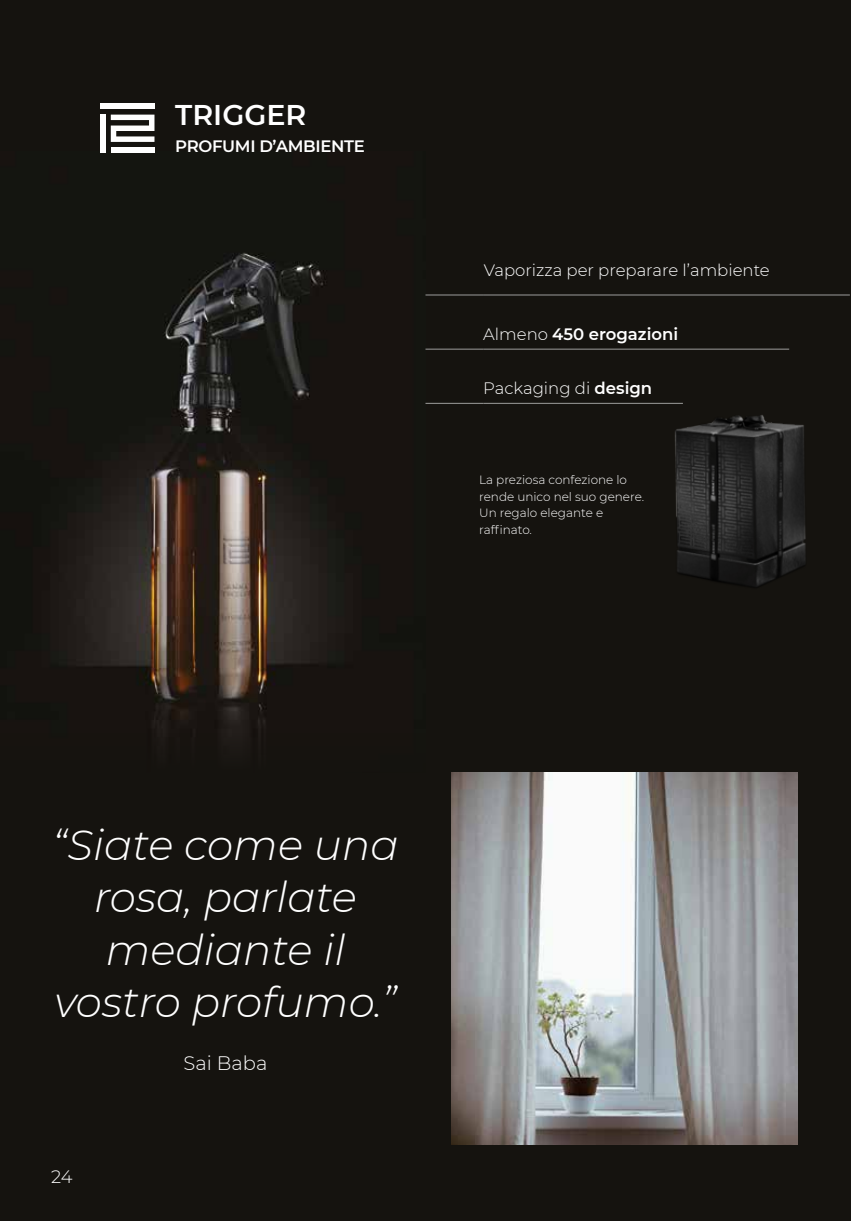
<style>
.page{position:relative;width:851px;height:1221px;background:#fff}
.page>*{position:absolute;margin:0;border:0;box-sizing:border-box;transform-origin:0 0}
.t1{font:italic 300 42px/52.5px "Montserrat";color:#fff;text-align:center}
.t2{font:600 28.5px "Montserrat";color:#fff}
.t3{font:300 19.5px "Montserrat";color:#fff}
.t4{font:300 18px "Montserrat";color:#fff}
.t5{font:300 16.5px "Montserrat";color:#fff}
.t6{font:600 16.5px "Montserrat";color:#fff}
.t7{font:600 16.5px "Montserrat";letter-spacing:-.02em;color:#fff}
.t8{font:300 12px/16.5px "Montserrat";color:#fff}
.s1{font-weight:300}
.s2{font-weight:600}
</style>
<div class="page">
<div style="left:0;top:0;width:850px;height:1220px;background:#15130f"></div>
<img style="left:451px;top:772px;width:346px;height:372px">
<img style="left:0;top:151px;width:425px;height:621px">
<hr style="left:425px;top:349px;width:58px;height:1px;background:#9d9d9c">
<hr style="left:483px;top:349px;width:306px;height:1px;background:#9d9d9c">
<hr style="left:425px;top:403px;width:58px;height:1px;background:#9d9d9c">
<hr style="left:483px;top:403px;width:199px;height:1px;background:#9d9d9c">
<hr style="left:425px;top:295px;width:59px;height:1px;background:#9d9d9c">
<hr style="left:484px;top:295px;width:365px;height:1px;background:#9d9d9c">
<div style="left:100px;top:104px;width:54px;height:5px;background:#fff"></div>
<div style="left:100px;top:115px;width:5px;height:38px;background:#fff"></div>
<svg style="left:111px;top:115px;width:43px;height:27px"></svg>
<div style="left:111px;top:147px;width:43px;height:6px;background:#fff"></div>
<img style="left:655px;top:395px;width:167px;height:213px">
<p class="t2" style="left:175px;top:94px;width:133px">TRIGGER</p>
<p class="t7" style="left:175px;top:134px;width:191px">PROFUMI D’AMBIENTE</p>
<p class="t5" style="left:484px;top:259px;width:287px">Vaporizza per preparare l’ambiente</p>
<p class="t6" style="left:483px;top:322px;width:196px"><span class="s1">Almeno</span> 450 erogazioni</p>
<p class="t5" style="left:483px;top:377px;width:170px">Packaging di <span class="s2">design</span></p>
<p class="t8" style="left:479px;top:471px;width:166px">La preziosa confezione lo rende unico nel suo genere.<br>Un regalo elegante e raffinato.</p>
<p class="t1" style="left:52px;top:817px;width:348px">“Siate come una rosa, parlate mediante il vostro profumo.”</p>
<p class="t3" style="left:183px;top:1049px;width:85px">Sai Baba</p>
<p class="t4" style="left:51px;top:1164px;width:23px">24</p>
</div>
